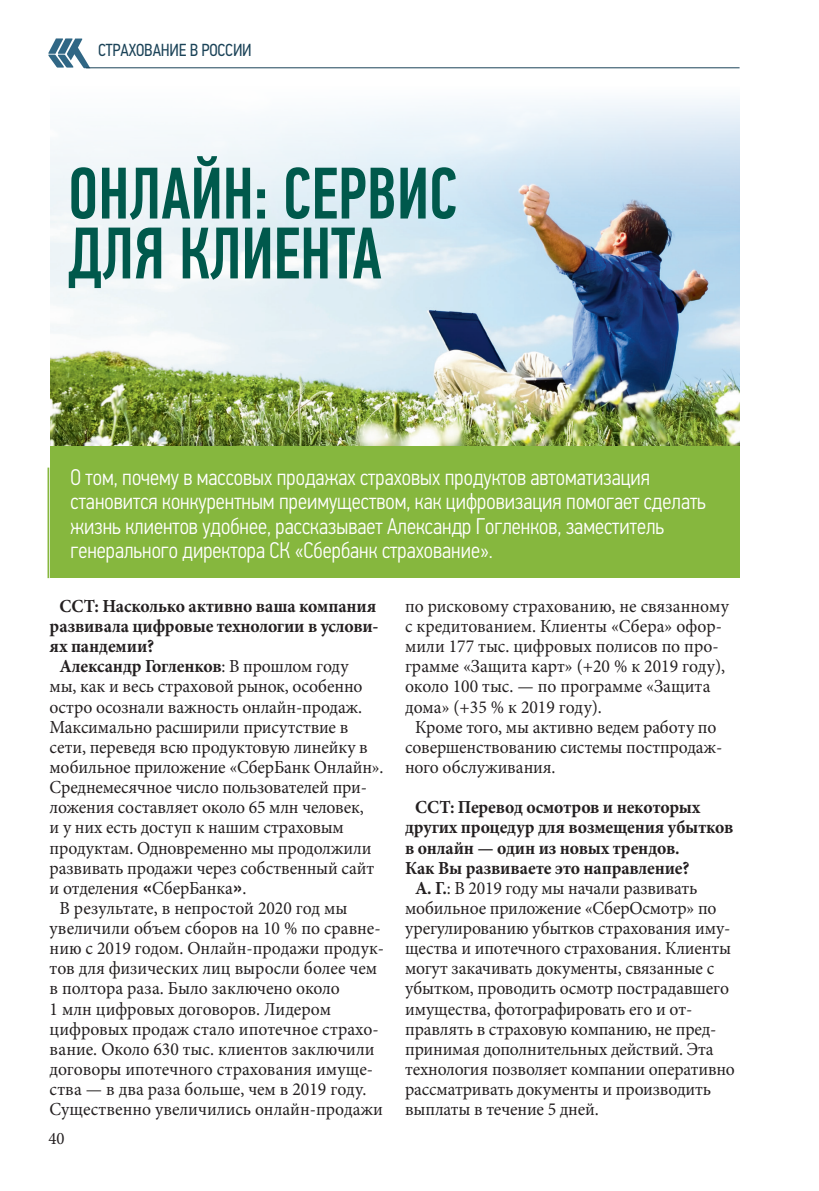
<style>
.page{position:relative;width:819px;height:1191px;background:#fff}
.page>*{position:absolute;margin:0;border:0;box-sizing:border-box;transform-origin:0 0}
.t1{font:500 72.98px/59.9px "PF Din Text Comp Pro";color:#00594c;scale:.96 1}
.t2{font:300 22.75px/24.5px "PF Din Text Cond Pro";color:#fff;scale:.95 1}
.t3{font:18.38px "Minion Pro";letter-spacing:-.005em;color:#231f20;scale:.96 1}
.t4{font:700 18.38px "Minion Pro";letter-spacing:-.01em;color:#231f20;scale:.96 1}
.t5{font:17.5px "PF Din Text Cond Pro";letter-spacing:-.01em;color:#1b4358;scale:.96 1}
.t6{font:17.5px "Minion Pro";color:#231f20;scale:.96 1}
.s1{font-weight:400}
.s2{font-family:"Helios C";font-weight:700}
.s3{font-weight:700}
</style>
<div class="page">
<svg style="left:48px;top:38px;width:42px;height:30px"></svg>
<hr style="left:86px;top:67px;width:653px;height:1px;background:#1b4358">
<img style="left:50px;top:99px;width:689px;height:347px">
<div style="left:50px;top:446px;width:689px;height:132px;background:#86b73e"></div>
<hr style="left:47px;top:467px;width:2px;height:111px;background:#86b73e">
<p class="t5" style="left:98px;top:40px;width:161px">СТРАХОВАНИЕ В РОССИИ</p>
<h1 class="t1" style="left:68px;top:164px;width:407px">ОНЛАЙН: СЕРВИС<br>ДЛЯ КЛИЕНТА</h1>
<p class="t2" style="left:71px;top:465px;width:670px">О том, почему в массовых продажах страховых продуктов автоматизация становится конкурентным преимуществом, как цифровизация помогает сделать жизнь клиентов удобнее, рассказывает Александр Гогленков, заместитель генерального директора СК «Сбербанк страхование».</p>
<p class="t4" style="left:60px;top:593px;width:331px">ССТ: Насколько активно ваша компания</p>
<p class="t4" style="left:50px;top:613px;width:344px">развивала цифровые технологии в услови-</p>
<p class="t4" style="left:50px;top:633px;width:110px">ях пандемии?</p>
<p class="t4" style="left:60px;top:653px;width:302px">Александр Гогленков<span class="s1">: В прошлом году</span></p>
<p class="t3" style="left:50px;top:674px;width:327px">мы, как и весь страховой рынок, особенно</p>
<p class="t3" style="left:50px;top:694px;width:327px">остро осознали важность онлайн-продаж.</p>
<p class="t3" style="left:50px;top:714px;width:313px">Максимально расширили присутствие в</p>
<p class="t3" style="left:50px;top:734px;width:333px">сети, переведя всю продуктовую линейку в</p>
<p class="t3" style="left:50px;top:754px;width:349px">мобильное приложение «СберБанк Онлайн».</p>
<p class="t3" style="left:50px;top:775px;width:332px">Среднемесячное число пользователей при-</p>
<p class="t3" style="left:50px;top:795px;width:329px">ложения составляет около 65 млн человек,</p>
<p class="t3" style="left:50px;top:815px;width:308px">и у них есть доступ к нашим страховым</p>
<p class="t3" style="left:50px;top:835px;width:337px">продуктам. Одновременно мы продолжили</p>
<p class="t3" style="left:50px;top:855px;width:339px">развивать продажи через собственный сайт</p>
<p class="t3" style="left:50px;top:875px;width:206px">и отделения <span class="s2">«</span>СберБанка<span class="s2">»</span>.</p>
<p class="t3" style="left:60px;top:895px;width:301px">В результате, в непростой 2020 год мы</p>
<p class="t3" style="left:50px;top:916px;width:346px">увеличили объем сборов на 10 % по сравне-</p>
<p class="t3" style="left:50px;top:936px;width:350px">нию с 2019 годом. Онлайн-продажи продук-</p>
<p class="t3" style="left:50px;top:956px;width:342px">тов для физических лиц выросли более чем</p>
<p class="t3" style="left:50px;top:976px;width:304px">в полтора раза. Было заключено около</p>
<p class="t3" style="left:50px;top:996px;width:294px">1 млн цифровых договоров. Лидером</p>
<p class="t3" style="left:50px;top:1016px;width:344px">цифровых продаж стало ипотечное страхо-</p>
<p class="t3" style="left:50px;top:1036px;width:340px">вание. Около 630 тыс. клиентов заключили</p>
<p class="t3" style="left:50px;top:1056px;width:338px">договоры ипотечного страхования имуще-</p>
<p class="t3" style="left:50px;top:1077px;width:331px">ства — в два раза больше, чем в 2019 году.</p>
<p class="t3" style="left:50px;top:1097px;width:349px">Существенно увеличились онлайн-продажи</p>
<p class="t3" style="left:405px;top:594px;width:338px">по рисковому страхованию, не связанному</p>
<p class="t3" style="left:405px;top:614px;width:332px">с кредитованием. Клиенты «Сбера» офор-</p>
<p class="t3" style="left:405px;top:634px;width:328px">мили 177 тыс. цифровых полисов по про-</p>
<p class="t3" style="left:405px;top:654px;width:335px">грамме «Защита карт» (+20 % к 2019 году),</p>
<p class="t3" style="left:405px;top:674px;width:319px">около 100 тыс. — по программе «Защита</p>
<p class="t3" style="left:405px;top:694px;width:206px">дома» (+35 % к 2019 году).</p>
<p class="t3" style="left:415px;top:714px;width:315px">Кроме того, мы активно ведем работу по</p>
<p class="t3" style="left:405px;top:734px;width:332px">совершенствованию системы постпродаж-</p>
<p class="t3" style="left:405px;top:755px;width:158px">ного обслуживания.</p>
<p class="t4" style="left:415px;top:794px;width:299px">ССТ: Перевод осмотров и некоторых</p>
<p class="t4" style="left:405px;top:814px;width:343px">других процедур для возмещения убытков</p>
<p class="t4" style="left:405px;top:834px;width:287px">в онлайн — один из новых трендов.</p>
<p class="t4" style="left:405px;top:855px;width:298px">Как Вы развиваете это направление?</p>
<p class="t3" style="left:415px;top:875px;width:296px"><span class="s3">А. Г.</span>: В 2019 году мы начали развивать</p>
<p class="t3" style="left:405px;top:895px;width:326px">мобильное приложение «СберОсмотр» по</p>
<p class="t3" style="left:405px;top:916px;width:340px">урегулированию убытков страхования иму-</p>
<p class="t3" style="left:405px;top:936px;width:341px">щества и ипотечного страхования. Клиенты</p>
<p class="t3" style="left:405px;top:956px;width:323px">могут закачивать документы, связанные с</p>
<p class="t3" style="left:405px;top:976px;width:339px">убытком, проводить осмотр пострадавшего</p>
<p class="t3" style="left:405px;top:996px;width:300px">имущества, фотографировать его и от-</p>
<p class="t3" style="left:405px;top:1016px;width:326px">правлять в страховую компанию, не пред-</p>
<p class="t3" style="left:405px;top:1036px;width:323px">принимая дополнительных действий. Эта</p>
<p class="t3" style="left:405px;top:1056px;width:345px">технология позволяет компании оперативно</p>
<p class="t3" style="left:405px;top:1077px;width:320px">рассматривать документы и производить</p>
<p class="t3" style="left:405px;top:1097px;width:203px">выплаты в течение 5 дней.</p>
<p class="t6" style="left:48px;top:1126px;width:18px">40</p>
</div>
